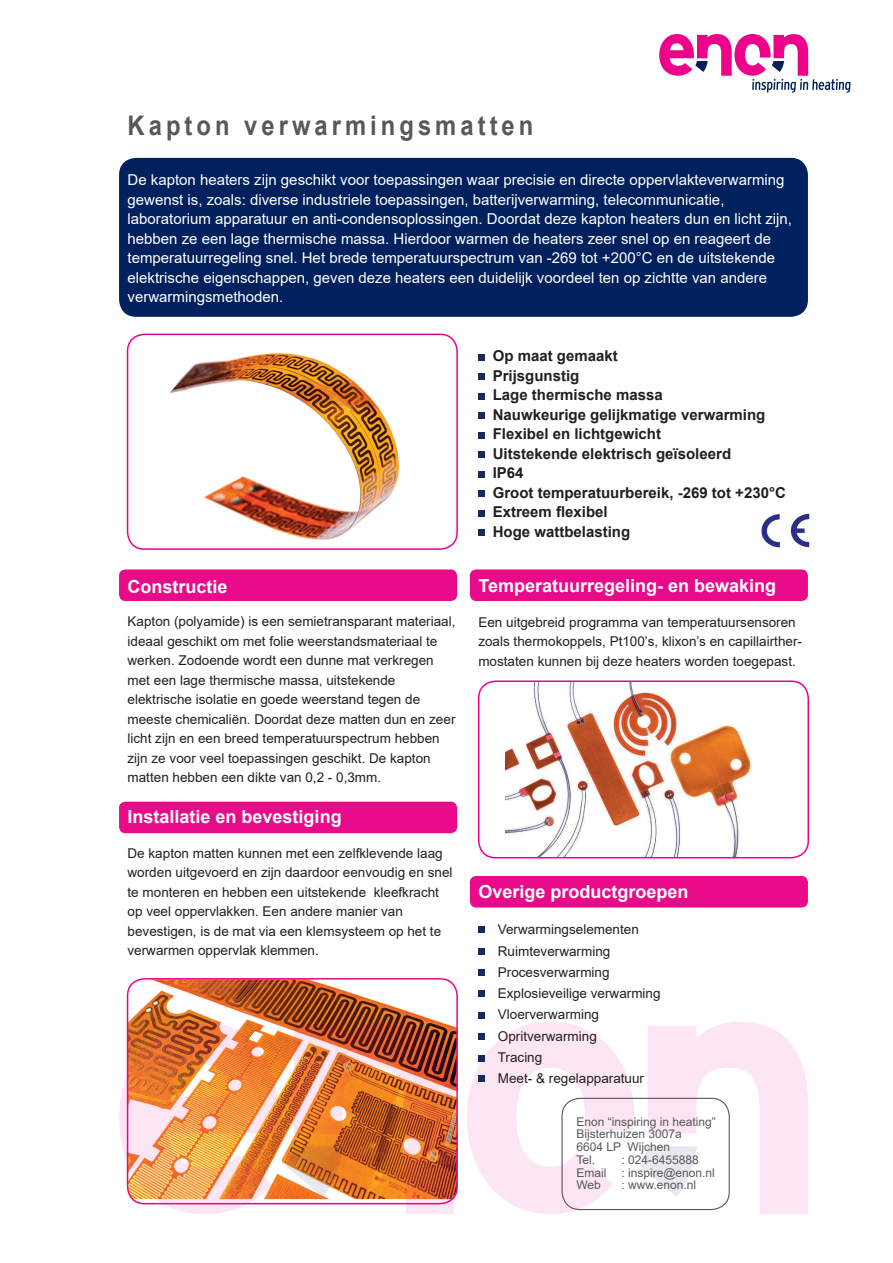
<style>
.page{position:relative;width:893px;height:1263px;background:#fff}
.page>*{position:absolute;margin:0;border:0;box-sizing:border-box;transform-origin:0 0}
.t1{font:700 27px "Arial";letter-spacing:.17em;color:#57585a;scale:.88 1}
.t2{font:700 18px "Arial";color:#fff}
.t3{font:15px/19.5px "Arial";color:#fff}
.t4{font:700 15px/19.5px "Arial";color:#231f20}
.t5{font:13.5px/19.5px "Arial";color:#231f20}
.t6{font:12px/12.8px "Arial";color:#57585a}
</style>
<div class="page">
<img style="left:128px;top:979px;width:329px;height:220px">
<div style="left:127px;top:978px;width:331px;height:226px;border:2px solid #ed028c;border-radius:17px"></div>
<div style="left:119px;top:158px;width:689px;height:159px;background:#00215d;border-radius:17px"></div>
<div style="left:119px;top:569px;width:338px;height:32px;background:#e90a8a;border-radius:6px"></div>
<svg style="left:659px;top:34px;width:191px;height:59px"></svg>
<svg style="left:640px;top:1022px;width:168px;height:192px"></svg>
<svg style="left:119px;top:1021px;width:161px;height:193px;background:#eda576"></svg>
<svg style="left:286px;top:1021px;width:168px;height:193px;background:#cd7749"></svg>
<div style="left:470px;top:569px;width:338px;height:32px;background:#e90a8a;border-radius:6px"></div>
<svg style="left:478px;top:354px;width:6px;height:6px"></svg>
<svg style="left:478px;top:374px;width:6px;height:6px"></svg>
<svg style="left:478px;top:393px;width:6px;height:6px"></svg>
<svg style="left:478px;top:413px;width:6px;height:6px"></svg>
<svg style="left:478px;top:432px;width:6px;height:6px"></svg>
<svg style="left:478px;top:452px;width:6px;height:6px"></svg>
<svg style="left:478px;top:471px;width:6px;height:6px"></svg>
<svg style="left:478px;top:491px;width:6px;height:6px"></svg>
<svg style="left:478px;top:510px;width:6px;height:6px"></svg>
<svg style="left:478px;top:530px;width:6px;height:6px"></svg>
<div style="left:119px;top:802px;width:338px;height:31px;background:#e90a8a;border-radius:6px"></div>
<div style="left:470px;top:876px;width:338px;height:31px;background:#e90a8a;border-radius:6px"></div>
<svg style="left:478px;top:927px;width:6px;height:6px"></svg>
<svg style="left:478px;top:990px;width:6px;height:6px"></svg>
<svg style="left:478px;top:970px;width:6px;height:6px"></svg>
<svg style="left:478px;top:948px;width:6px;height:6px"></svg>
<svg style="left:467px;top:1012px;width:167px;height:202px"></svg>
<img style="left:762px;top:513px;width:48px;height:35px">
<img style="left:170px;top:334px;width:287px;height:213px">
<div style="left:127px;top:334px;width:331px;height:216px;border:2px solid #ed028c;border-radius:17px"></div>
<img style="left:506px;top:683px;width:246px;height:172px">
<div style="left:478px;top:680px;width:331px;height:178px;border:2px solid #ed028c;border-radius:17px"></div>
<h1 class="t1" style="left:128px;top:115px;width:463px">Kapton verwarmingsmatten</h1>
<p class="t3" style="left:128px;top:171px;width:666px">De kapton heaters zijn geschikt voor toepassingen waar precisie en directe oppervlakteverwarming gewenst is, zoals: diverse industriele toepassingen, batterijverwarming, telecommunicatie, laboratorium apparatuur en anti-condensoplossingen. Doordat deze kapton heaters dun en licht zijn, hebben ze een lage thermische massa. Hierdoor warmen de heaters zeer snel op en reageert de temperatuurregeling snel. Het brede temperatuurspectrum van -269 tot +200°C en de uitstekende elektrische eigenschappen, geven deze heaters een duidelijk voordeel ten op zichtte van andere verwarmingsmethoden.</p>
<h2 class="t2" style="left:128px;top:580px;width:102px">Constructie</h2>
<p class="t5" style="left:128px;top:613px;width:329px">Kapton (polyamide) is een semietransparant materiaal, ideaal geschikt om met folie weerstandsmateriaal te werken. Zodoende wordt een dunne mat verkregen met een lage thermische massa, uitstekende elektrische isolatie en goede weerstand tegen de meeste chemicaliën. Doordat deze matten dun en zeer licht zijn en een breed temperatuurspectrum hebben zijn ze voor veel toepassingen geschikt. De kapton matten hebben een dikte van 0,2 - 0,3mm.</p>
<h2 class="t2" style="left:128px;top:809px;width:216px">Installatie en bevestiging</h2>
<p class="t5" style="left:128px;top:844px;width:326px">De kapton matten kunnen met een zelfklevende laag worden uitgevoerd en zijn daardoor eenvoudig en snel te monteren en hebben een uitstekende kleefkracht op veel oppervlakken. Een andere manier van bevestigen, is de mat via een klemsysteem op het te verwarmen oppervlak klemmen.</p>
<p class="t4" style="left:493px;top:348px;width:295px">Op maat gemaakt<br>Prijsgunstig<br>Lage thermische massa<br>Nauwkeurige gelijkmatige verwarming<br>Flexibel en lichtgewicht<br>Uitstekende elektrisch geïsoleerd<br>IP64<br>Groot temperatuurbereik, -269 tot +230°C<br>Extreem flexibel<br>Hoge wattbelasting</p>
<h2 class="t2" style="left:478px;top:578px;width:299px">Temperatuurregeling- en bewaking</h2>
<p class="t5" style="left:478px;top:613px;width:325px">Een uitgebreid programma van temperatuursensoren zoals thermokoppels, Pt100’s, klixon’s en capillairther&shy;mostaten kunnen bij deze heaters worden toegepast.</p>
<h2 class="t2" style="left:478px;top:885px;width:212px">Overige productgroepen</h2>
<p class="t5" style="left:498px;top:920px;width:164px;line-height:21.3px">Verwarmingselementen<br>Ruimteverwarming<br>Procesverwarming<br>Explosieveilige verwarming<br>Vloerverwarming<br>Opritverwarming<br>Tracing<br>Meet- &amp; regelapparatuur</p>
<p class="t6" style="left:576px;top:1116px;width:141px">Enon “inspiring in heating”<br>Bijsterhuizen 3007a<br>6604 LP Wijchen<br>Tel.</p>
<p class="t6" style="left:621px;top:1154px;width:79px">: 024-6455888</p>
<p class="t6" style="left:576px;top:1167px;width:31px">Email</p>
<p class="t6" style="left:621px;top:1167px;width:95px">: inspire@enon.nl</p>
<p class="t6" style="left:576px;top:1180px;width:26px">Web</p>
<p class="t6" style="left:621px;top:1180px;width:76px">: www.enon.nl</p>
</div>
